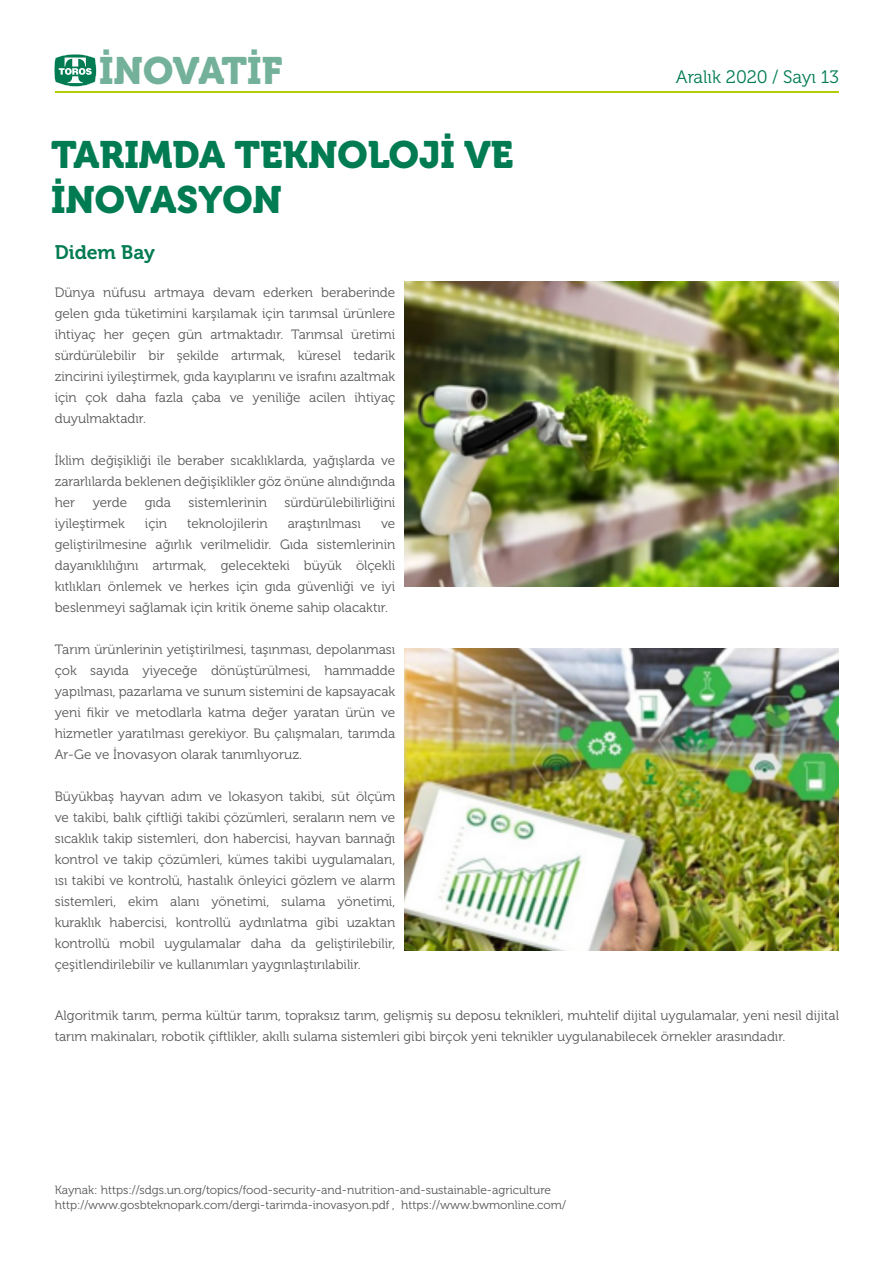
<style>
.page{position:relative;width:893px;height:1263px;background:#fff}
.page>*{position:absolute;margin:0;border:0;box-sizing:border-box;transform-origin:0 0}
.t1{font:37.95px/45px "Museo 900";color:#007b52}
.t2{font:37.95px "Museo 900";color:#73b19a}
.t3{font:19.5px "Museo 700";color:#007b52}
.t4{font:18px "Museo 300";color:#007b52}
.t5{font:13.5px/21px "Museo 300";color:#575756;text-align:justify}
.t6{font:12px/15px "Museo 300";color:#575756}
</style>
<div class="page">
<svg style="left:54px;top:54px;width:43px;height:33px"></svg>
<hr style="left:55px;top:91px;width:783px;height:2px;background:#b4cc04">
<img style="left:405px;top:282px;width:433px;height:304px">
<img style="left:405px;top:649px;width:433px;height:301px">
<h1 class="t2" style="left:99px;top:49px;width:185px">İNOVATİF</h1>
<h1 class="t1" style="left:51px;top:133px;width:464px">TARIMDA TEKNOLOJİ VE<br>İNOVASYON</h1>
<h3 class="t4" style="left:676px;top:67px;width:165px">Aralık 2020 / Sayı 13</h3>
<h2 class="t3" style="left:55px;top:242px;width:102px">Didem Bay</h2>
<p class="t5" style="left:55px;top:282px;width:342px">Dünya nüfusu artmaya devam ederken beraberinde gelen gıda tüketimini karşılamak için tarımsal ürünlere ihtiyaç her geçen gün artmaktadır. Tarımsal üretimi sürdürülebilir bir şekilde artırmak, küresel tedarik zincirini iyileştirmek, gıda kayıplarını ve israfını azaltmak için çok daha fazla çaba ve yeniliğe acilen ihtiyaç duyulmaktadır.</p>
<p class="t5" style="left:55px;top:450px;width:342px">İklim değişikliği ile beraber sıcaklıklarda, yağışlarda ve zararlılarda beklenen değişiklikler göz önüne alındığında her</p>
<p class="t5" style="left:93px;top:492px;width:36px">yerde</p>
<p class="t5" style="left:145px;top:492px;width:28px">gıda</p>
<p class="t5" style="left:189px;top:492px;width:80px">sistemlerinin</p>
<p class="t5" style="left:284px;top:492px;width:112px">sürdürülebilirliğini</p>
<p class="t5" style="left:55px;top:513px;width:72px">iyileştirmek</p>
<p class="t5" style="left:145px;top:513px;width:24px">için</p>
<p class="t5" style="left:187px;top:513px;width:82px">teknolojilerin</p>
<p class="t5" style="left:288px;top:513px;width:75px">araştırılması</p>
<p class="t5" style="left:55px;top:513px;width:342px;text-indent:326px">ve geliştirilmesine ağırlık verilmelidir. Gıda sistemlerinin dayanıklılığını artırmak, gelecekteki büyük ölçekli kıtlıkları önlemek ve herkes için gıda güvenliği ve iyi beslenmeyi sağlamak için kritik öneme sahip olacaktır.</p>
<p class="t5" style="left:55px;top:639px;width:342px">Tarım ürünlerinin yetiştirilmesi, taşınması, depolanması çok sayıda yiyeceğe dönüştürülmesi, hammadde yapılması, pazarlama ve sunum sistemini de kapsayacak yeni fikir ve metodlarla katma değer yaratan ürün ve hizmetler yaratılması gerekiyor. Bu çalışmaları, tarımda Ar-Ge ve İnovasyon olarak tanımlıyoruz.</p>
<p class="t5" style="left:55px;top:786px;width:342px">Büyükbaş hayvan adım ve lokasyon takibi, süt ölçüm ve takibi, balık çiftliği takibi çözümleri, seraların nem ve sıcaklık takip sistemleri, don habercisi, hayvan barınağı kontrol ve takip çözümleri, kümes takibi uygulamaları, ısı takibi ve kontrolü, hastalık önleyici gözlem ve alarm sistemleri, ekim alanı yönetimi, sulama yönetimi, kuraklık habercisi, kontrollü aydınlatma gibi uzaktan kontrollü mobil uygulamalar daha da geliştirilebilir, çeşitlendirilebilir ve kullanımları yaygınlaştırılabilir.</p>
<p class="t5" style="left:55px;top:1005px;width:786px">Algoritmik tarım, perma kültür tarım, topraksız tarım, gelişmiş su deposu teknikleri, muhtelif dijital uygulamalar, yeni nesil dijital tarım makinaları, robotik çiftlikler, akıllı sulama sistemleri gibi birçok yeni teknikler uygulanabilecek örnekler arasındadır.</p>
<p class="t6" style="left:55px;top:1182px;width:513px">Kaynak: https://sdgs.un.org/topics/food-security-and-nutrition-and-sustainable-agriculture http://www.gosbteknopark.com/dergi-tarimda-inovasyon.pdf , https://www.bwmonline.com/</p>
</div>
